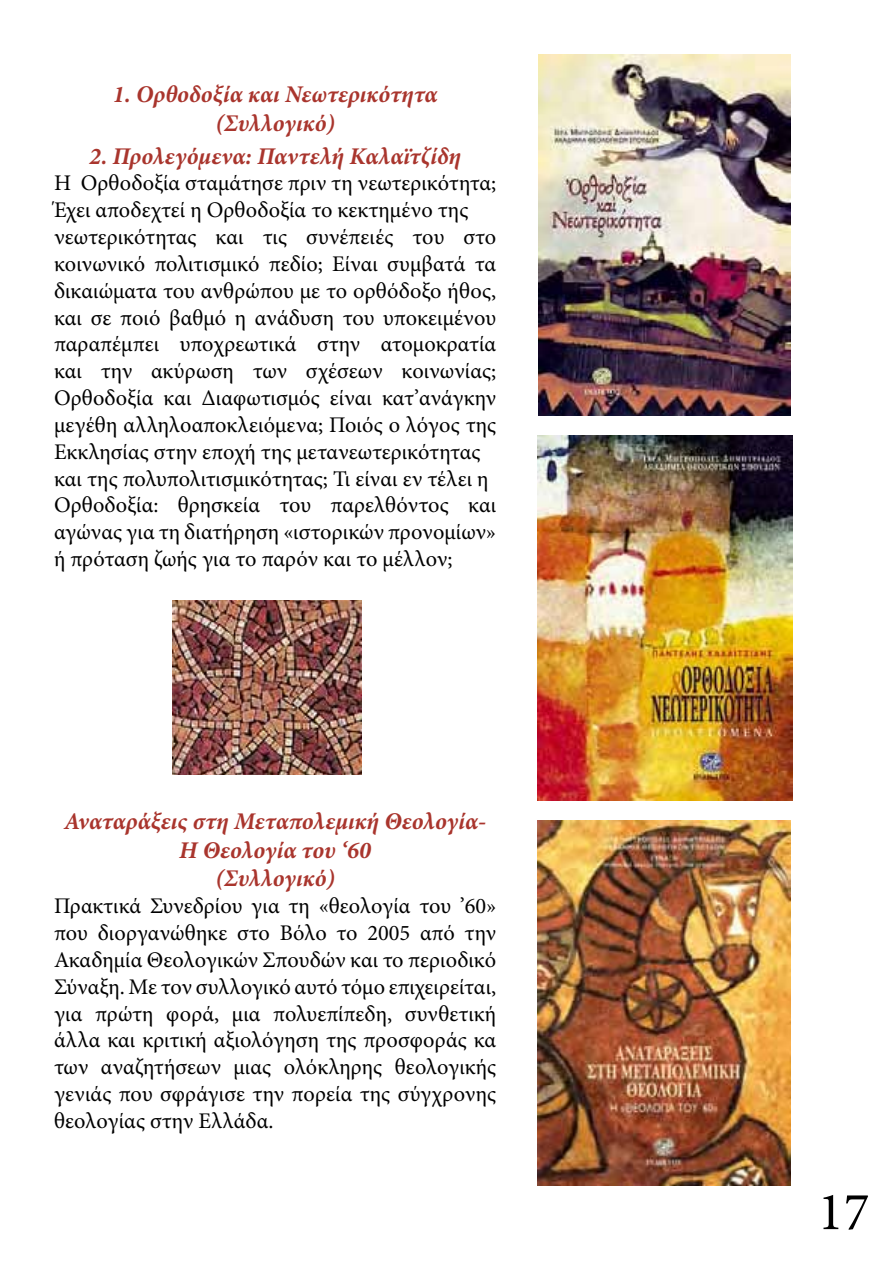
<style>
.page{position:relative;width:893px;height:1263px;background:#fff}
.page>*{position:absolute;margin:0;border:0;box-sizing:border-box;transform-origin:0 0}
.t1{font:54px "Minion Pro";color:#000}
.t2{font:italic 700 24px/28.8px "Minion Pro";letter-spacing:-.005em;color:#a9352d;text-align:center}
.t3{font:22.35px/26.8px "Minion Pro";color:#000}
</style>
<div class="page">
<img style="left:539px;top:54px;width:252px;height:362px">
<img style="left:537px;top:436px;width:255px;height:364px">
<img style="left:537px;top:821px;width:254px;height:364px">
<img style="left:172px;top:600px;width:189px;height:175px">
<p class="t2" style="left:113px;top:80px;width:326px">1. Ορθοδοξία και Νεωτερικότητα (Συλλογικό)</p>
<p class="t2" style="left:89px;top:141px;width:373px">2. Προλεγόμενα: Παντελή Καλαϊτζίδη</p>
<p class="t3" style="left:54px;top:170px;width:444px">Η Ορθοδοξία σταμάτησε πριν τη νεωτερικότητα; Έχει αποδεχτεί η Ορθοδοξία το κεκτημένο της νεωτερικότητας και τις συνέπειές του στο κοινωνικό πολιτισμικό πεδίο; Είναι συμβατά τα δικαιώματα του ανθρώπου με το ορθόδοξο ήθος, και σε ποιό βαθμό η ανάδυση του υποκειμένου παραπέμπει υποχρεωτικά στην ατομοκρατία και την ακύρωση των σχέσεων κοινωνίας; Ορθοδοξία και Διαφωτισμός είναι κατ’ανάγκην μεγέθη αλληλοαποκλειόμενα; Ποιός ο λόγος της Εκκλησίας στην εποχή της μετανεωτερικότητας και της πολυπολιτισμικότητας; Τι είναι εν τέλει η Ορθοδοξία: θρησκεία του παρελθόντος και αγώνας για τη διατήρηση «ιστορικών προνομίων» ή πρόταση ζωής για το παρόν και το μέλλον;</p>
<p class="t2" style="left:64px;top:806px;width:424px">Αναταράξεις στη Μεταπολεμική Θεολογία-<br>Η Θεολογία του ‘60<br>(Συλλογικό)</p>
<p class="t3" style="left:54px;top:893px;width:444px;text-align:justify">Πρακτικά Συνεδρίου για τη «θεολογία του ’60» που διοργανώθηκε στο Βόλο το 2005 από την Ακαδημία Θεολογικών Σπουδών και το περιοδικό Σύναξη. Με τον συλλογικό αυτό τόμο επιχειρείται, για πρώτη φορά, μια πολυεπίπεδη, συνθετική άλλα και κριτική αξιολόγηση της προσφοράς κα των αναζητήσεων μιας ολόκληρης θεολογικής γενιάς που σφράγισε την πορεία της σύγχρονης θεολογίας στην Ελλάδα.</p>
<h1 class="t1" style="left:818px;top:1176px;width:53px">17</h1>
</div>
